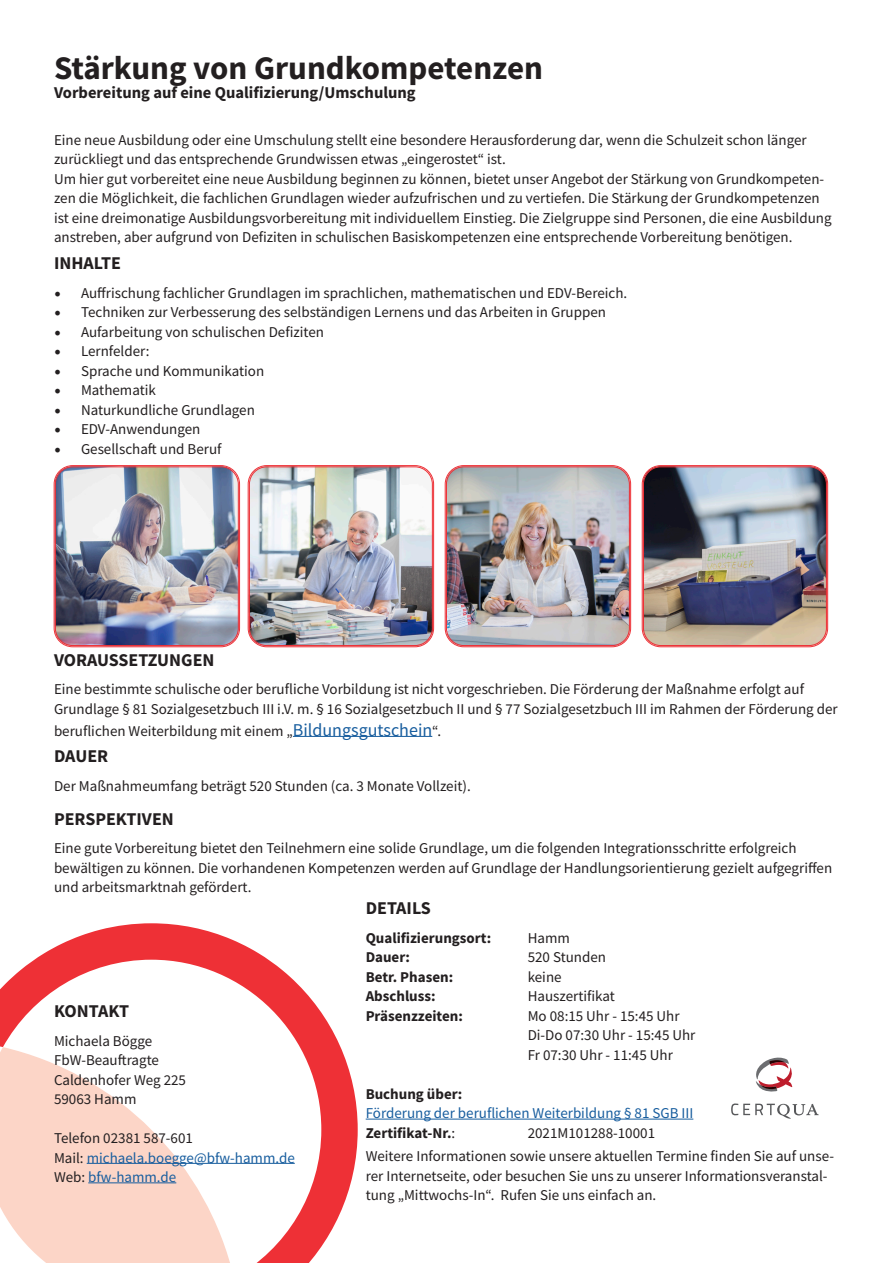
<style>
.page{position:relative;width:893px;height:1263px;background:#fff}
.page>*{position:absolute;margin:0;border:0;box-sizing:border-box;transform-origin:0 0}
.t1{font:700 33px "Source Sans Pro";color:#231f20}
.t2{font:700 18px "Source Sans Pro";color:#231f20}
.t3{font:700 16.5px "Source Sans Pro";color:#231f20}
.t4{font:15px/19.5px "Source Sans Pro";color:#231f20}
.t5{font:15px "Source Sans Pro";color:#175d9e}
.t6{font:700 15px "Source Sans Pro";color:#231f20}
.s1{font-family:"Minion Pro";font-size:18px}
.s2{font-size:18px;color:#175d9e}
.s3{color:#231f20}
.s4{font-weight:400}
</style>
<div class="page">
<svg style="left:0;top:923px;width:358px;height:340px"></svg>
<hr style="left:366px;top:1119px;width:327px;height:1px;background:#175d9e">
<svg style="left:731px;top:1103px;width:88px;height:16px"></svg>
<svg style="left:756px;top:1057px;width:37px;height:35px"></svg>
<hr style="left:87px;top:1163px;width:208px;height:1px;background:#175d9e">
<hr style="left:88px;top:1182px;width:88px;height:1px;background:#175d9e">
<hr style="left:293px;top:736px;width:139px;height:1px;background:#175d9e">
<img style="left:55px;top:467px;width:184px;height:179px">
<div style="left:54px;top:465px;width:186px;height:182px;border:1px solid #ee3036;border-radius:19px"></div>
<div style="left:55px;top:467px;width:183px;height:179px;border:1px solid #ee3036;border-radius:17px"></div>
<img style="left:249px;top:467px;width:184px;height:179px">
<div style="left:248px;top:465px;width:186px;height:182px;border:1px solid #ee3036;border-radius:19px"></div>
<div style="left:249px;top:467px;width:183px;height:179px;border:1px solid #ee3036;border-radius:17px"></div>
<img style="left:446px;top:467px;width:184px;height:179px">
<div style="left:445px;top:465px;width:186px;height:182px;border:1px solid #ee3036;border-radius:19px"></div>
<div style="left:446px;top:467px;width:183px;height:179px;border:1px solid #ee3036;border-radius:17px"></div>
<img style="left:643px;top:467px;width:184px;height:179px">
<div style="left:642px;top:465px;width:186px;height:182px;border:1px solid #ee3036;border-radius:19px"></div>
<div style="left:643px;top:467px;width:183px;height:179px;border:1px solid #ee3036;border-radius:17px"></div>
<p class="t1" style="left:54px;top:45px;width:491px">Stärkung von Grundkompetenzen</p>
<p class="t3" style="left:54px;top:82px;width:363px">Vorbereitung auf eine Qualifizierung/Umschulung</p>
<p class="t4" style="left:54px;top:130px;width:754px">Eine neue Ausbildung oder eine Umschulung stellt eine besondere Herausforderung dar, wenn die Schulzeit schon länger zurückliegt und das entsprechende Grundwissen etwas „eingerostet“ ist.</p>
<p class="t4" style="left:54px;top:169px;width:779px">Um hier gut vorbereitet eine neue Ausbildung beginnen zu können, bietet unser Angebot der Stärkung von Grundkompeten&shy;zen die Möglichkeit, die fachlichen Grundlagen wieder aufzufrischen und zu vertiefen. Die Stärkung der Grundkompetenzen ist eine dreimonatige Ausbildungsvorbereitung mit individuellem Einstieg. Die Zielgruppe sind Personen, die eine Ausbildung anstreben, aber aufgrund von Defiziten in schulischen Basiskompetenzen eine entsprechende Vorbereitung benötigen.</p>
<p class="t2" style="left:54px;top:251px;width:68px">INHALTE</p>
<p class="t4" style="left:54px;top:283px;width:575px"><span class="s1">•</span> Auffrischung fachlicher Grundlagen im sprachlichen, mathematischen und EDV-Bereich.</p>
<p class="t4" style="left:54px;top:302px;width:554px"><span class="s1">•</span> Techniken zur Verbesserung des selbständigen Lernens und das Arbeiten in Gruppen</p>
<p class="t4" style="left:54px;top:322px;width:271px"><span class="s1">•</span> Aufarbeitung von schulischen Defiziten</p>
<p class="t4" style="left:54px;top:341px;width:97px"><span class="s1">•</span> Lernfelder:</p>
<p class="t4" style="left:54px;top:361px;width:212px"><span class="s1">•</span> Sprache und Kommunikation</p>
<p class="t4" style="left:54px;top:380px;width:103px"><span class="s1">•</span> Mathematik</p>
<p class="t4" style="left:54px;top:400px;width:202px"><span class="s1">•</span> Naturkundliche Grundlagen</p>
<p class="t4" style="left:54px;top:419px;width:148px"><span class="s1">•</span> EDV-Anwendungen</p>
<p class="t4" style="left:54px;top:439px;width:169px"><span class="s1">•</span> Gesellschaft und Beruf</p>
<p class="t2" style="left:54px;top:648px;width:162px">VORAUSSETZUNGEN</p>
<p class="t4" style="left:54px;top:680px;width:785px">Eine bestimmte schulische oder berufliche Vorbildung ist nicht vorgeschrieben. Die Förderung der Maßnahme erfolgt auf<br>Grundlage § 81 Sozialgesetzbuch III i.V. m. § 16 Sozialgesetzbuch II und § 77 Sozialgesetzbuch III im Rahmen der Förderung der</p>
<p class="t4" style="left:54px;top:721px;width:389px">beruflichen Weiterbildung mit einem „<span class="s2">Bildungsgutschein</span>“.</p>
<p class="t2" style="left:54px;top:744px;width:56px">DAUER</p>
<p class="t4" style="left:54px;top:776px;width:418px">Der Maßnahmeumfang beträgt 520 Stunden (ca. 3 Monate Vollzeit).</p>
<p class="t2" style="left:54px;top:807px;width:121px">PERSPEKTIVEN</p>
<p class="t4" style="left:54px;top:839px;width:744px">Eine gute Vorbereitung bietet den Teilnehmern eine solide Grundlage, um die folgenden Integrationsschritte erfolgreich</p>
<p class="t4" style="left:54px;top:858px;width:780px">bewältigen zu können. Die vorhandenen Kompetenzen werden auf Grundlage der Handlungsorientierung gezielt aufgegriffen und arbeitsmarktnah gefördert.</p>
<p class="t2" style="left:54px;top:999px;width:77px">KONTAKT</p>
<p class="t4" style="left:54px;top:1031px;width:100px">Michaela Bögge</p>
<p class="t4" style="left:54px;top:1050px;width:106px">FbW-Beauftragte</p>
<p class="t4" style="left:54px;top:1070px;width:134px">Caldenhofer Weg 225</p>
<p class="t4" style="left:54px;top:1089px;width:84px">59063 Hamm</p>
<p class="t4" style="left:54px;top:1128px;width:140px">Telefon 02381 587-601</p>
<p class="t5" style="left:54px;top:1148px;width:242px"><span class="s3">Mail:</span> michaela.boegge@bfw-hamm.de</p>
<p class="t5" style="left:54px;top:1167px;width:124px"><span class="s3">Web:</span> bfw-hamm.de</p>
<p class="t2" style="left:366px;top:896px;width:67px">DETAILS</p>
<p class="t6" style="left:366px;top:928px;width:127px">Qualifizierungsort:</p>
<p class="t4" style="left:528px;top:928px;width:44px">Hamm</p>
<p class="t6" style="left:366px;top:947px;width:46px">Dauer:</p>
<p class="t4" style="left:528px;top:947px;width:80px">520 Stunden</p>
<p class="t6" style="left:366px;top:967px;width:89px">Betr. Phasen:</p>
<p class="t4" style="left:528px;top:967px;width:35px">keine</p>
<p class="t6" style="left:366px;top:986px;width:71px">Abschluss:</p>
<p class="t4" style="left:528px;top:986px;width:89px">Hauszertifikat</p>
<p class="t6" style="left:366px;top:1006px;width:99px">Präsenzzeiten:</p>
<p class="t4" style="left:528px;top:1006px;width:153px">Mo 08:15 Uhr - 15:45 Uhr</p>
<p class="t4" style="left:528px;top:1025px;width:169px">Di-Do 07:30 Uhr - 15:45 Uhr</p>
<p class="t4" style="left:528px;top:1045px;width:147px">Fr 07:30 Uhr - 11:45 Uhr</p>
<p class="t6" style="left:366px;top:1084px;width:98px">Buchung über:</p>
<p class="t5" style="left:366px;top:1104px;width:329px">Förderung der beruflichen Weiterbildung § 81 SGB III</p>
<p class="t6" style="left:366px;top:1123px;width:91px">Zertifikat-Nr.<span class="s4">:</span></p>
<p class="t4" style="left:528px;top:1123px;width:129px">2021M101288-10001</p>
<p class="t4" style="left:366px;top:1146px;width:470px">Weitere Informationen sowie unsere aktuellen Termine finden Sie auf unse&shy;rer Internetseite, oder besuchen Sie uns zu unserer Informationsveranstal&shy;tung „Mittwochs-In“. Rufen Sie uns einfach an.</p>
</div>
